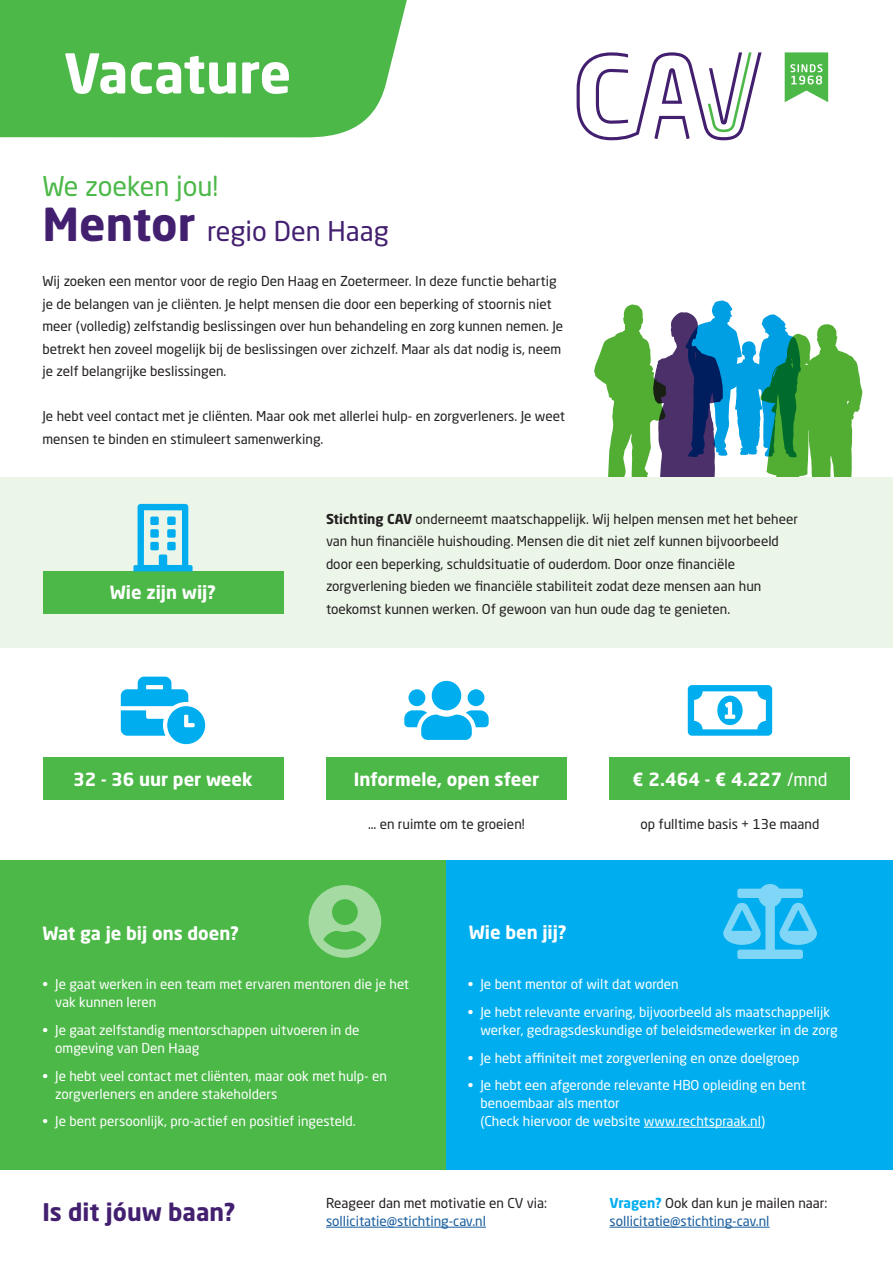
<style>
.page{position:relative;width:893px;height:1263px;background:#fff}
.page>*{position:absolute;margin:0;border:0;box-sizing:border-box;transform-origin:0 0}
.Gemeentenieuws_brood{font:700 54px "Neo Sans Std";color:#fff}
.Gemeentenieuws_brood-2{font:27px "Neo Sans Std";color:#431f70}
.Gemeentenieuws_brood-3{font:27px "Neo Sans Std";color:#4cb848}
.Gemeentenieuws_brood-4{font:700 24px "Neo Sans Std";color:#431f70}
.Gemeentenieuws_brood-5{font:700 18px "Neo Sans Std";color:#fff}
.Gemeentenieuws_brood-6{font:13.5px/22.5px "Neo Sans Std";color:#231f20}
.t1{font:13.5px/18px "Neo Sans Std";color:#fff}
.Gemeentenieuws_brood-7{font:13.5px/18px "Neo Sans Std";color:#175d9e}
.s1{font-weight:700;font-size:45px}
.s2{font-weight:700}
.s3{font-weight:400}
.s4{font-weight:700;color:#00aeef}
.s5{color:#231f20}
</style>
<div class="page">
<svg style="left:594px;top:300px;width:269px;height:177px"></svg>
<div style="left:0;top:860px;width:446px;height:309px;background:#4cb848"></div>
<div style="left:446px;top:860px;width:447px;height:309px;background:#00aeef"></div>
<div style="left:0;top:477px;width:893px;height:170px;background:#ebf5e8"></div>
<div style="left:43px;top:571px;width:240px;height:43px;background:#4cb848"></div>
<hr style="left:644px;top:1127px;width:117px;height:1px;background:#fff">
<hr style="left:326px;top:1227px;width:160px;height:1px;background:#175d9e">
<hr style="left:609px;top:1227px;width:161px;height:1px;background:#175d9e">
<div style="left:43px;top:757px;width:240px;height:43px;background:#4cb848"></div>
<div style="left:326px;top:757px;width:241px;height:43px;background:#4cb848"></div>
<div style="left:609px;top:757px;width:241px;height:43px;background:#4cb848"></div>
<svg style="left:577px;top:52px;width:185px;height:88px"></svg>
<svg style="left:785px;top:52px;width:43px;height:50px;background:#74c871"></svg>
<div style="left:0;top:0;width:407px;height:137px;background:#4cb848"></div>
<p class="Gemeentenieuws_brood" style="left:64px;top:39px;width:229px">Vacature</p>
<p class="Gemeentenieuws_brood-3" style="left:43px;top:170px;width:177px">We zoeken jou!</p>
<p class="Gemeentenieuws_brood-2" style="left:43px;top:215px;width:348px"><span class="s1">Mentor</span> regio Den Haag</p>
<p class="Gemeentenieuws_brood-6" style="left:43px;top:270px;width:522px">Wij zoeken een mentor voor de regio Den Haag en Zoetermeer. In deze functie behartig je de belangen van je cliënten. Je helpt mensen die door een beperking of stoornis niet meer (volledig) zelfstandig beslissingen over hun behandeling en zorg kunnen nemen. Je betrekt hen zoveel mogelijk bij de beslissingen over zichzelf. Maar als dat nodig is, neem je zelf belangrijke beslissingen.</p>
<p class="Gemeentenieuws_brood-6" style="left:43px;top:405px;width:524px">Je hebt veel contact met je cliënten. Maar ook met allerlei hulp- en zorgverleners. Je weet mensen te binden en stimuleert samenwerking.</p>
<p class="Gemeentenieuws_brood-5" style="left:110px;top:581px;width:108px">Wie zijn wij?</p>
<p class="Gemeentenieuws_brood-6" style="left:326px;top:507px;width:473px"><span class="s2">Stichting CAV</span> onderneemt maatschappelijk. Wij helpen mensen met het beheer van hun financiële huishouding. Mensen die dit niet zelf kunnen bijvoorbeeld door een beperking, schuldsituatie of ouderdom. Door onze financiële zorgverlening bieden we financiële stabiliteit zodat deze mensen aan hun toekomst kunnen werken. Of gewoon van hun oude dag te genieten.</p>
<p class="Gemeentenieuws_brood-5" style="left:73px;top:767px;width:181px">32 - 36 uur per week</p>
<p class="Gemeentenieuws_brood-5" style="left:354px;top:767px;width:187px">Informele, open sfeer</p>
<p class="Gemeentenieuws_brood-5" style="left:632px;top:767px;width:197px">€ 2.464 - € 4.227 <span class="s3">/mnd</span></p>
<p class="Gemeentenieuws_brood-6" style="left:640px;top:813px;width:180px">op fulltime basis + 13e maand</p>
<p class="Gemeentenieuws_brood-6" style="left:368px;top:813px;width:158px">… en ruimte om te groeien!</p>
<p class="Gemeentenieuws_brood-5" style="left:43px;top:921px;width:198px">Wat ga je bij ons doen?</p>
<p class="Gemeentenieuws_brood-5" style="left:469px;top:921px;width:99px">Wie ben jij?</p>
<p class="t1" style="left:55px;top:975px;width:355px;text-indent:-13px">• Je gaat werken in een team met ervaren mentoren die je het vak kunnen leren</p>
<p class="t1" style="left:55px;top:1021px;width:306px;text-indent:-13px">• Je gaat zelfstandig mentorschappen uitvoeren in de omgeving van Den Haag</p>
<p class="t1" style="left:55px;top:1066px;width:333px;text-indent:-13px">• Je hebt veel contact met cliënten, maar ook met hulp- en zorgverleners en andere stakeholders</p>
<p class="t1" style="left:43px;top:1112px;width:315px">• Je bent persoonlijk, pro-actief en positief ingesteld.</p>
<p class="t1" style="left:468px;top:975px;width:212px">• Je bent mentor of wilt dat worden</p>
<p class="t1" style="left:480px;top:1003px;width:359px;text-indent:-13px">• Je hebt relevante ervaring, bijvoorbeeld als maatschappelijk werker, gedragsdeskundige of beleidsmedewerker in de zorg</p>
<p class="t1" style="left:468px;top:1048px;width:333px">• Je hebt affiniteit met zorgverlening en onze doelgroep</p>
<p class="t1" style="left:480px;top:1076px;width:327px;text-indent:-13px">• Je hebt een afgeronde relevante HBO opleiding en bent benoembaar als mentor<br>(Check hiervoor de website www.rechtspraak.nl)</p>
<p class="Gemeentenieuws_brood-4" style="left:43px;top:1197px;width:195px">Is dit jóuw baan?</p>
<p class="Gemeentenieuws_brood-6" style="left:326px;top:1192px;width:223px">Reageer dan met motivatie en CV via:</p>
<p class="Gemeentenieuws_brood-7" style="left:326px;top:1212px;width:162px">sollicitatie@stichting-cav.nl</p>
<p class="Gemeentenieuws_brood-7" style="left:609px;top:1194px;width:219px"><span class="s4">Vragen?</span> <span class="s5">Ook dan kun je mailen naar: </span>sollicitatie@stichting-cav.nl</p>
</div>
